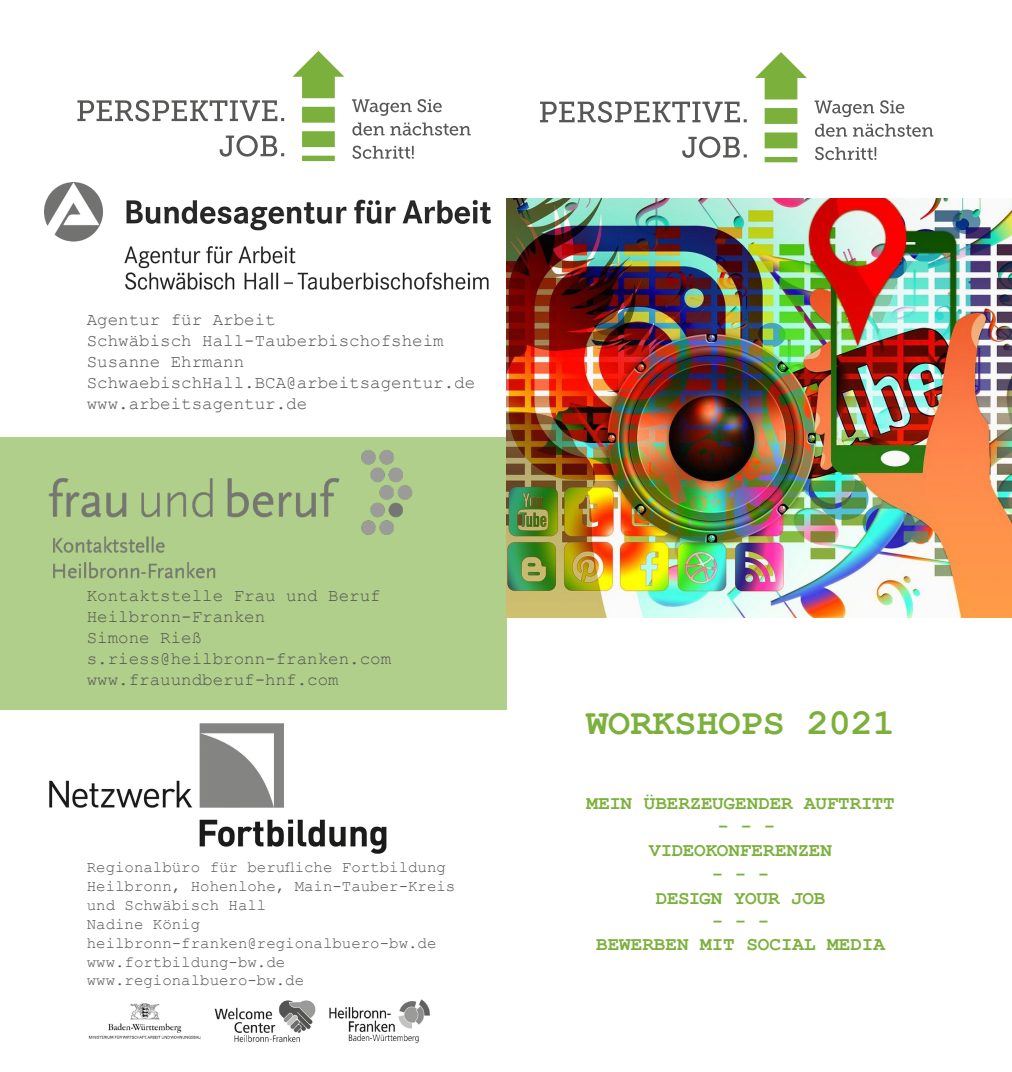
<style>
.page{position:relative;width:1012px;height:1072px;background:#fff}
.page>*{position:absolute;margin:0;border:0;box-sizing:border-box;transform-origin:0 0}
.t1{font:700 36.75px "Courier New";color:#7cb03c}
.t2{font:700 19.25px/24.5px "Courier New";letter-spacing:-.005em;color:#7cb03c;text-align:center}
.t3{font:17.5px/21px "Courier New";color:#575756}
.t4{font:15.75px/18.9px "Courier New";color:#575756}
</style>
<div class="page">
<img style="left:88px;top:999px;width:342px;height:45px">
<div style="left:0;top:437px;width:507px;height:272px;background:#b0cf8a"></div>
<svg style="left:755px;top:52px;width:52px;height:110px"></svg>
<svg style="left:682px;top:136px;width:65px;height:22px"></svg>
<svg style="left:540px;top:101px;width:207px;height:22px"></svg>
<svg style="left:815px;top:147px;width:61px;height:13px"></svg>
<svg style="left:815px;top:124px;width:118px;height:13px"></svg>
<svg style="left:815px;top:100px;width:89px;height:17px"></svg>
<svg style="left:293px;top:51px;width:51px;height:110px"></svg>
<svg style="left:220px;top:135px;width:64px;height:22px"></svg>
<svg style="left:77px;top:100px;width:207px;height:21px"></svg>
<svg style="left:353px;top:146px;width:61px;height:13px"></svg>
<svg style="left:352px;top:123px;width:119px;height:13px"></svg>
<svg style="left:352px;top:99px;width:90px;height:17px"></svg>
<img style="left:45px;top:182px;width:446px;height:108px">
<img style="left:49px;top:450px;width:364px;height:129px">
<img style="left:49px;top:723px;width:338px;height:131px">
<img style="left:507px;top:199px;width:505px;height:418px">
<p class="t3" style="left:87px;top:308px;width:390px">Agentur für Arbeit<br>Schwäbisch Hall-Tauberbischofsheim<br>Susanne Ehrmann<br>SchwaebischHall.BCA@arbeitsagentur.de www.arbeitsagentur.de</p>
<p class="t3" style="left:87px;top:585px;width:306px">Kontaktstelle Frau und Beruf<br>Heilbronn-Franken<br>Simone Rieß s.riess@heilbronn-franken.com www.frauundberuf-hnf.com</p>
<p class="t4" style="left:87px;top:857px;width:370px">Regionalbüro für berufliche Fortbildung<br>Heilbronn, Hohenlohe, Main-Tauber-Kreis und Schwäbisch Hall<br>Nadine König heilbronn-franken@regionalbuero-bw.de www.fortbildung-bw.de www.regionalbuero-bw.de</p>
<h1 class="t1" style="left:586px;top:699px;width:310px">WORKSHOPS 2021</h1>
<p class="t2" style="left:587px;top:790px;width:310px">MEIN ÜBERZEUGENDER AUFTRITT</p>
<p class="t2" style="left:649px;top:813px;width:184px">- - -<br>VIDEOKONFERENZEN</p>
<p class="t2" style="left:656px;top:860px;width:171px">- - -<br>DESIGN YOUR JOB</p>
<p class="t2" style="left:596px;top:909px;width:290px;line-height:23.1px">- - -<br>BEWERBEN MIT SOCIAL MEDIA</p>
</div>
